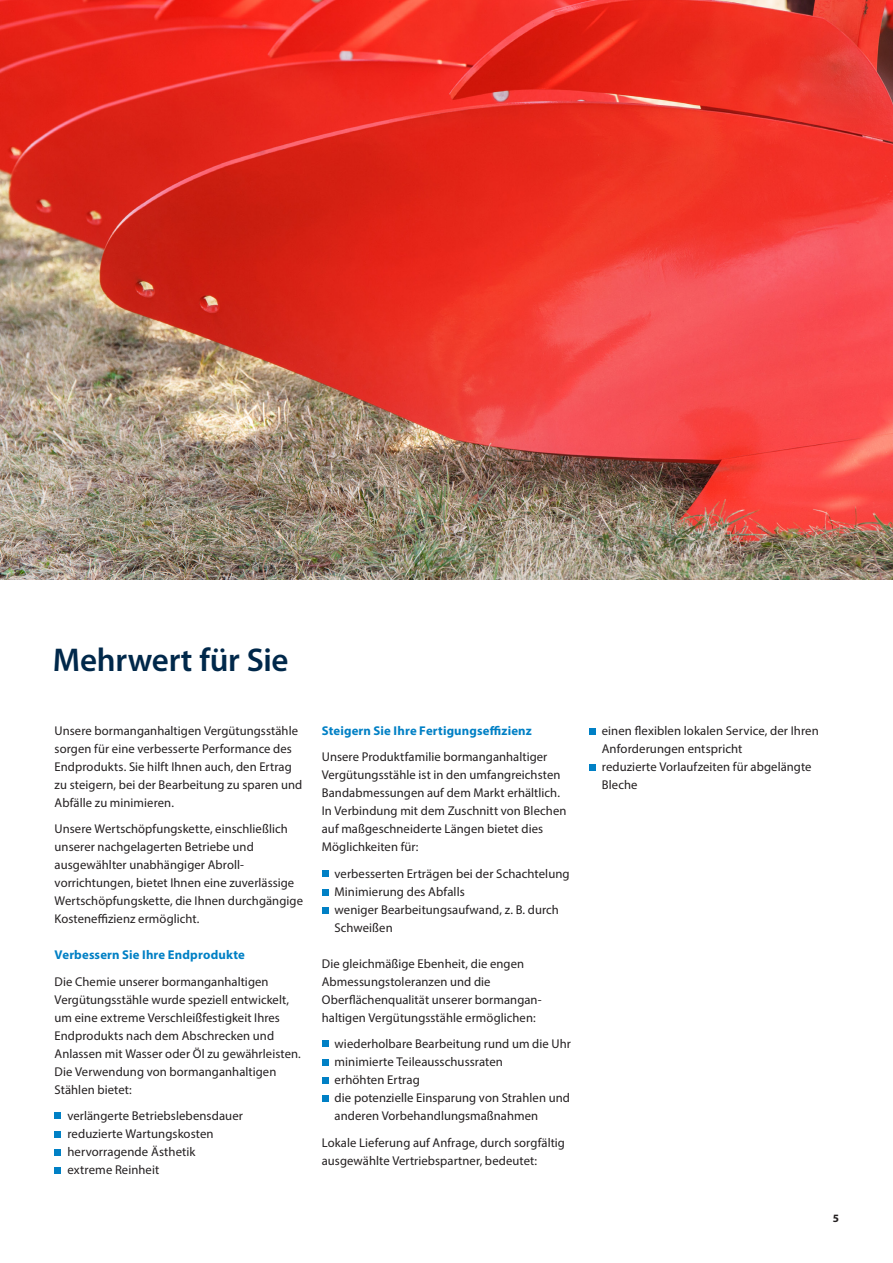
<style>
.page{position:relative;width:893px;height:1263px;background:#fff}
.page>*{position:absolute;margin:0;border:0;box-sizing:border-box;transform-origin:0 0}
.H2_22_24{font:600 33px "Myriad Pro";letter-spacing:-.005em;color:#00284a}
.t1{font:12.75px/18px "Myriad Pro";letter-spacing:.005em;color:#231f20}
.t2{font:700 12.75px "Myriad Pro";letter-spacing:.01em;color:#0080c5}
.t3{font:700 11.25px "Myriad Pro";color:#231f20}
</style>
<div class="page">
<img style="left:0;top:0;width:893px;height:580px">
<svg style="left:55px;top:1113px;width:6px;height:6px"></svg>
<svg style="left:55px;top:1132px;width:6px;height:6px"></svg>
<svg style="left:55px;top:1150px;width:6px;height:6px"></svg>
<svg style="left:55px;top:1168px;width:6px;height:6px"></svg>
<svg style="left:322px;top:870px;width:6px;height:6px"></svg>
<div style="left:322px;top:889px;width:6px;height:7px;background:#0080c5"></div>
<div style="left:322px;top:907px;width:6px;height:7px;background:#0080c5"></div>
<svg style="left:322px;top:1041px;width:6px;height:6px"></svg>
<svg style="left:322px;top:1060px;width:6px;height:6px"></svg>
<svg style="left:322px;top:1078px;width:6px;height:6px"></svg>
<svg style="left:322px;top:1096px;width:6px;height:6px"></svg>
<div style="left:589px;top:728px;width:6px;height:7px;background:#0080c5"></div>
<div style="left:589px;top:764px;width:6px;height:7px;background:#0080c5"></div>
<p class="H2_22_24" style="left:53px;top:642px;width:237px">Mehrwert für Sie</p>
<p class="t1" style="left:55px;top:721px;width:249px">Unsere bormanganhaltigen Vergütungsstähle sorgen für eine verbesserte Performance des Endprodukts. Sie hilft Ihnen auch, den Ertrag zu steigern, bei der Bearbeitung zu sparen und Abfälle zu minimieren.</p>
<p class="t1" style="left:55px;top:820px;width:250px">Unsere Wertschöpfungskette, einschließlich unserer nachgelagerten Betriebe und ausgewählter unabhängiger Abroll&shy;vorrichtungen, bietet Ihnen eine zuverlässige Wertschöpfungskette, die Ihnen durchgängige Kosteneffizienz ermöglicht.</p>
<p class="t2" style="left:55px;top:946px;width:192px">Verbessern Sie Ihre Endprodukte</p>
<p class="t1" style="left:55px;top:972px;width:248px">Die Chemie unserer bormanganhaltigen Vergütungsstähle wurde speziell entwickelt, um eine extreme Verschleißfestigkeit Ihres Endprodukts nach dem Abschrecken und Anlassen mit Wasser oder Öl zu gewährleisten.<br>Die Verwendung von bormanganhaltigen Stählen bietet:</p>
<p class="t1" style="left:67px;top:1107px;width:177px">verlängerte Betriebslebensdauer</p>
<p class="t1" style="left:67px;top:1125px;width:148px">reduzierte Wartungskosten</p>
<p class="t1" style="left:67px;top:1143px;width:130px">hervorragende Ästhetik</p>
<p class="t1" style="left:67px;top:1161px;width:93px">extreme Reinheit</p>
<p class="t2" style="left:322px;top:722px;width:212px">Steigern Sie Ihre Fertigungseffizienz</p>
<p class="t1" style="left:322px;top:748px;width:246px">Unsere Produktfamilie bormanganhaltiger Vergütungsstähle ist in den umfangreichsten Bandabmessungen auf dem Markt erhältlich.<br>In Verbindung mit dem Zuschnitt von Blechen auf maßgeschneiderte Längen bietet dies Möglichkeiten für:</p>
<p class="t1" style="left:335px;top:864px;width:237px">verbesserten Erträgen bei der Schachtelung</p>
<p class="t1" style="left:335px;top:882px;width:132px">Minimierung des Abfalls</p>
<p class="t1" style="left:335px;top:900px;width:226px">weniger Bearbeitungsaufwand, z. B. durch<br>Schweißen</p>
<p class="t1" style="left:322px;top:954px;width:221px">Die gleichmäßige Ebenheit, die engen Abmessungstoleranzen und die Oberflächenqualität unserer bormangan&shy;haltigen Vergütungsstähle ermöglichen:</p>
<p class="t1" style="left:335px;top:1035px;width:238px">wiederholbare Bearbeitung rund um die Uhr</p>
<p class="t1" style="left:335px;top:1053px;width:170px">minimierte Teileausschussraten</p>
<p class="t1" style="left:335px;top:1071px;width:87px">erhöhten Ertrag</p>
<p class="t1" style="left:335px;top:1089px;width:237px">die potenzielle Einsparung von Strahlen und anderen Vorbehandlungsmaßnahmen</p>
<p class="t1" style="left:322px;top:1133px;width:245px">Lokale Lieferung auf Anfrage, durch sorgfältig ausgewählte Vertriebspartner, bedeutet:</p>
<p class="t1" style="left:602px;top:721px;width:219px">einen flexiblen lokalen Service, der Ihren<br>Anforderungen entspricht</p>
<p class="t1" style="left:602px;top:757px;width:211px">reduzierte Vorlaufzeiten für abgelängte<br>Bleche</p>
<p class="t3" style="left:833px;top:1210px;width:8px">5</p>
</div>
